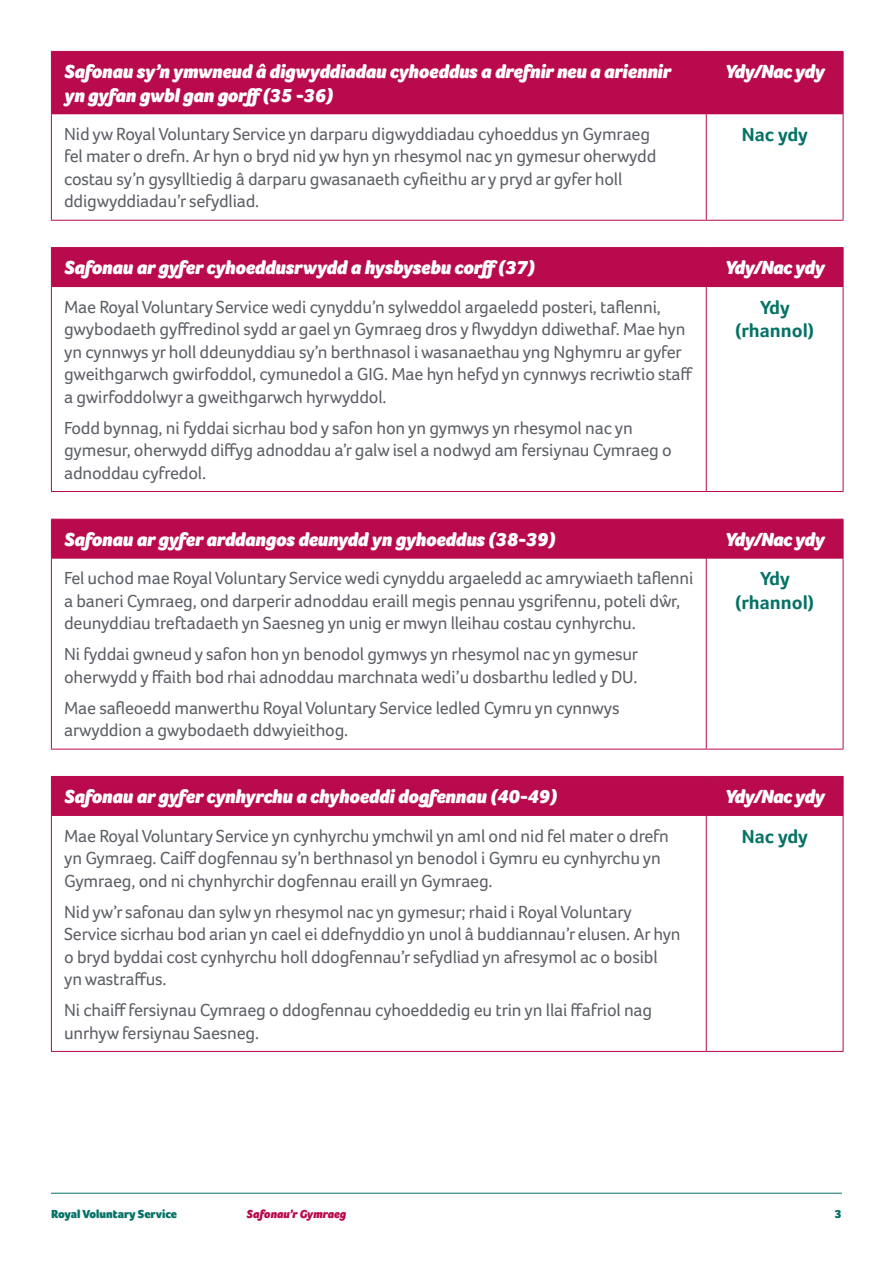
<style>
.page{position:relative;width:893px;height:1263px;background:#fff}
.page>*{position:absolute;margin:0;border:0;box-sizing:border-box;transform-origin:0 0}
.t1{font:italic 900 19.5px/23.4px "Foco W";letter-spacing:-.01em;color:#fff}
.t2{font:700 19.5px/23.4px "Foco W";color:#057266;text-align:center}
.t3{font:18px/22.5px "Foco W";letter-spacing:-.01em;color:#5d6067}
.t4{font:900 12px "Foco W";color:#057266}
.t5{font:italic 900 12px "Foco W";color:#b80a4d}
</style>
<div class="page">
<hr style="left:51px;top:1193px;width:791px;height:1px;background:#057266">
<div style="left:52px;top:52px;width:791px;height:62px;background:#b80a4d"></div>
<hr style="left:51px;top:51px;width:655px;height:1px;background:#b80a4d">
<hr style="left:51px;top:52px;width:1px;height:62px;background:#b80a4d">
<hr style="left:706px;top:51px;width:137px;height:1px;background:#b80a4d">
<hr style="left:706px;top:52px;width:1px;height:62px;background:#b80a4d">
<hr style="left:843px;top:52px;width:1px;height:62px;background:#b80a4d">
<hr style="left:51px;top:114px;width:1px;height:106px;background:#b80a4d">
<hr style="left:706px;top:114px;width:1px;height:106px;background:#b80a4d">
<hr style="left:843px;top:114px;width:1px;height:106px;background:#b80a4d">
<hr style="left:51px;top:220px;width:655px;height:1px;background:#b80a4d">
<hr style="left:706px;top:220px;width:137px;height:1px;background:#b80a4d">
<div style="left:52px;top:248px;width:791px;height:39px;background:#b80a4d"></div>
<hr style="left:51px;top:247px;width:655px;height:1px;background:#b80a4d">
<hr style="left:51px;top:248px;width:1px;height:39px;background:#b80a4d">
<hr style="left:706px;top:247px;width:137px;height:1px;background:#b80a4d">
<hr style="left:706px;top:248px;width:1px;height:39px;background:#b80a4d">
<hr style="left:843px;top:248px;width:1px;height:39px;background:#b80a4d">
<hr style="left:51px;top:287px;width:1px;height:204px;background:#b80a4d">
<hr style="left:706px;top:287px;width:1px;height:204px;background:#b80a4d">
<hr style="left:843px;top:287px;width:1px;height:204px;background:#b80a4d">
<hr style="left:51px;top:491px;width:655px;height:1px;background:#b80a4d">
<hr style="left:706px;top:491px;width:137px;height:1px;background:#b80a4d">
<div style="left:52px;top:520px;width:791px;height:39px;background:#b80a4d"></div>
<hr style="left:51px;top:519px;width:655px;height:1px;background:#b80a4d">
<hr style="left:51px;top:519px;width:1px;height:40px;background:#b80a4d">
<hr style="left:706px;top:519px;width:137px;height:1px;background:#b80a4d">
<hr style="left:706px;top:519px;width:1px;height:40px;background:#b80a4d">
<hr style="left:843px;top:519px;width:1px;height:40px;background:#b80a4d">
<hr style="left:51px;top:559px;width:1px;height:190px;background:#b80a4d">
<hr style="left:706px;top:559px;width:1px;height:190px;background:#b80a4d">
<hr style="left:843px;top:559px;width:1px;height:190px;background:#b80a4d">
<hr style="left:51px;top:749px;width:655px;height:1px;background:#b80a4d">
<hr style="left:706px;top:749px;width:137px;height:1px;background:#b80a4d">
<div style="left:52px;top:777px;width:791px;height:39px;background:#b80a4d"></div>
<hr style="left:51px;top:776px;width:655px;height:1px;background:#b80a4d">
<hr style="left:51px;top:777px;width:1px;height:39px;background:#b80a4d">
<hr style="left:706px;top:776px;width:137px;height:1px;background:#b80a4d">
<hr style="left:706px;top:777px;width:1px;height:39px;background:#b80a4d">
<hr style="left:843px;top:777px;width:1px;height:39px;background:#b80a4d">
<hr style="left:51px;top:816px;width:1px;height:235px;background:#b80a4d">
<hr style="left:706px;top:816px;width:1px;height:235px;background:#b80a4d">
<hr style="left:843px;top:816px;width:1px;height:235px;background:#b80a4d">
<hr style="left:51px;top:1051px;width:655px;height:1px;background:#b80a4d">
<hr style="left:706px;top:1051px;width:137px;height:1px;background:#b80a4d">
<p class="t1" style="left:64px;top:60px;width:608px">Safonau sy’n ymwneud â digwyddiadau cyhoeddus a drefnir neu a ariennir yn gyfan gwbl gan gorff(35 -36)</p>
<p class="t1" style="left:725px;top:60px;width:101px">Ydy/Nac ydy</p>
<p class="t3" style="left:64px;top:122px;width:594px">Nid yw Royal Voluntary Service yn darparu digwyddiadau cyhoeddus yn Gymraeg fel mater o drefn. Ar hyn o bryd nid yw hyn yn rhesymol nac yn gymesur oherwydd costau sy’n gysylltiedig â darparu gwasanaeth cyfieithu ar y pryd ar gyfer holl ddigwyddiadau’r sefydliad.</p>
<p class="t2" style="left:742px;top:123px;width:68px">Nac ydy</p>
<p class="t1" style="left:64px;top:256px;width:472px">Safonau ar gyfer cyhoeddusrwydd a hysbysebu corff(37)</p>
<p class="t1" style="left:725px;top:256px;width:101px">Ydy/Nac ydy</p>
<p class="t3" style="left:64px;top:295px;width:630px">Mae Royal Voluntary Service wedi cynyddu’n sylweddol argaeledd posteri, taflenni, gwybodaeth gyffredinol sydd ar gael yn Gymraeg dros y flwyddyn ddiwethaf. Mae hyn yn cynnwys yr holl ddeunyddiau sy’n berthnasol i wasanaethau yng Nghymru ar gyfer gweithgarwch gwirfoddol, cymunedol a GIG. Mae hyn hefyd yn cynnwys recriwtio staff a gwirfoddolwyr a gweithgarwch hyrwyddol.</p>
<p class="t3" style="left:64px;top:416px;width:609px">Fodd bynnag, ni fyddai sicrhau bod y safon hon yn gymwys yn rhesymol nac yn gymesur, oherwydd diffyg adnoddau a’r galw isel a nodwyd am fersiynau Cymraeg o adnoddau cyfredol.</p>
<p class="t2" style="left:735px;top:295px;width:80px">Ydy (rhannol)</p>
<p class="t1" style="left:64px;top:528px;width:492px">Safonau ar gyfer arddangos deunydd yn gyhoeddus (38-39)</p>
<p class="t1" style="left:725px;top:528px;width:101px">Ydy/Nac ydy</p>
<p class="t3" style="left:64px;top:567px;width:631px">Fel uchod mae Royal Voluntary Service wedi cynyddu argaeledd ac amrywiaeth taflenni a baneri Cymraeg, ond darperir adnoddau eraill megis pennau ysgrifennu, poteli dŵr, deunyddiau treftadaeth yn Saesneg yn unig er mwyn lleihau costau cynhyrchu.</p>
<p class="t3" style="left:64px;top:643px;width:575px">Ni fyddai gwneud y safon hon yn benodol gymwys yn rhesymol nac yn gymesur oherwydd y ffaith bod rhai adnoddau marchnata wedi’u dosbarthu ledled y DU.</p>
<p class="t3" style="left:64px;top:696px;width:557px">Mae safleoedd manwerthu Royal Voluntary Service ledled Cymru yn cynnwys arwyddion a gwybodaeth ddwyieithog.</p>
<p class="t2" style="left:735px;top:567px;width:80px">Ydy (rhannol)</p>
<p class="t1" style="left:64px;top:785px;width:494px">Safonau ar gyfer cynhyrchu a chyhoeddi dogfennau (40-49)</p>
<p class="t1" style="left:725px;top:785px;width:101px">Ydy/Nac ydy</p>
<p class="t3" style="left:64px;top:824px;width:606px">Mae Royal Voluntary Service yn cynhyrchu ymchwil yn aml ond nid fel mater o drefn yn Gymraeg. Caiff dogfennau sy’n berthnasol yn benodol i Gymru eu cynhyrchu yn<br>Gymraeg, ond ni chynhyrchir dogfennau eraill yn Gymraeg.</p>
<p class="t3" style="left:64px;top:900px;width:618px">Nid yw’r safonau dan sylw yn rhesymol nac yn gymesur; rhaid i Royal Voluntary Service sicrhau bod arian yn cael ei ddefnyddio yn unol â buddiannau’r elusen. Ar hyn o bryd byddai cost cynhyrchu holl ddogfennau’r sefydliad yn afresymol ac o bosibl<br>yn wastraffus.</p>
<p class="t3" style="left:64px;top:999px;width:590px">Ni chaiff fersiynau Cymraeg o ddogfennau cyhoeddedig eu trin yn llai ffafriol nag unrhyw fersiynau Saesneg.</p>
<p class="t2" style="left:742px;top:824px;width:68px">Nac ydy</p>
<p class="t4" style="left:51px;top:1207px;width:128px">Royal Voluntary Service</p>
<p class="t5" style="left:247px;top:1207px;width:101px">Safonau’r Gymraeg</p>
<p class="t4" style="left:835px;top:1207px;width:9px">3</p>
</div>
